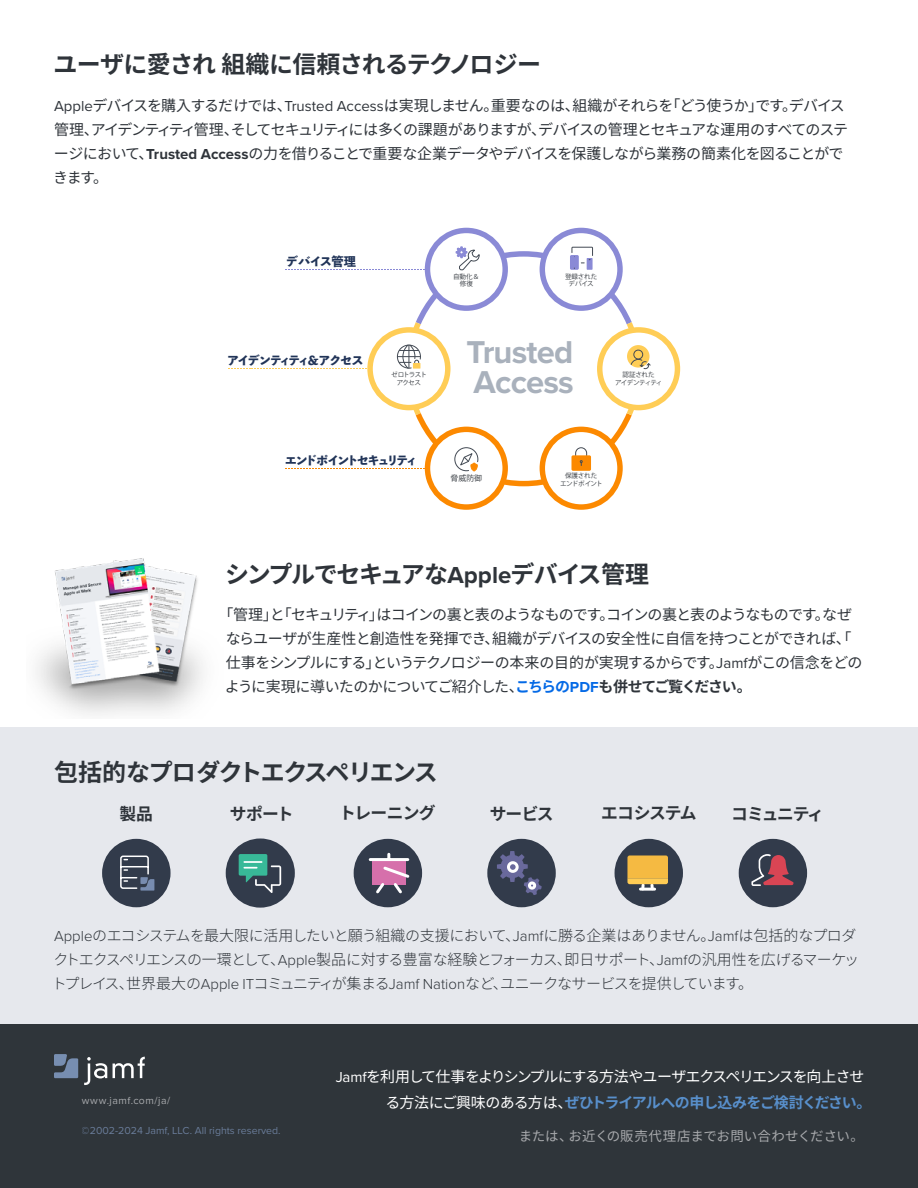
<style>
.page{position:relative;width:918px;height:1188px;background:#fff}
.page>*{position:absolute;margin:0;border:0;box-sizing:border-box;transform-origin:0 0}
.t1{font:700 32.7px/30px "Proxima Nova";letter-spacing:-.025em;color:#a9b1bc}
.t2{font:700 24px "Noto Sans CJ Kjp";letter-spacing:-.05em;color:#2f343a}
.t3{font:700 16.8px "Noto Sans CJ Kjp";letter-spacing:-.055em;color:#2f343a}
.t4{font:15px/24px "Noto Sans CJ Kjp";letter-spacing:-.06em;color:#2f343a}
.t5{font:300 15px/24px "Noto Sans CJ Kjp";letter-spacing:-.05em;color:#2f343a}
.t6{font:15px/25.5px "Noto Sans CJ Kjp";letter-spacing:-.075em;color:#fff}
.t7{font:13.5px "Noto Sans CJ Kjp";color:#a7a9ac}
.t8{font:800 12.3px "Toppan Bunkyu Midashi Gothic Std N";letter-spacing:-.14em;color:#213458}
.t9{font:800 12.3px "Toppan Bunkyu Midashi Gothic Std N";letter-spacing:-.195em;color:#213458}
.t10{font:10.5px "Proxima Nova";color:#788eb1}
.t11{font:10.5px "Proxima Nova";letter-spacing:.045em;color:#a7a9ac}
.t12{font:7.95px "Koz Go Pr 6 N";color:#2f343a}
.t13{font:6.6px/7.8px "Koz Go Pr 6 N";letter-spacing:-.05em;color:#2f343a;text-align:center}
.t14{font:6.6px/7.8px "Koz Go Pr 6 N";letter-spacing:-.105em;color:#2f343a;text-align:center}
.t15{font:6.6px/7.8px "Koz Go Pr 6 N";letter-spacing:-.02em;color:#2f343a;text-align:center}
.s1{font-family:"Proxima Nova"}
.s2{font-family:"Proxima Nova";font-weight:700}
.s3{font-weight:700;color:#056ae6}
.s4{font-family:"Proxima Nova";font-weight:700;color:#056ae6}
.s5{font-weight:700}
.s6{font-weight:700;color:#588fcb}
</style>
<div class="page">
<div style="left:0;top:727px;width:918px;height:403px;background:#e6e8ed"></div>
<div style="left:0;top:1025px;width:918px;height:163px;background:#2f353a"></div>
<svg style="left:113px;top:1057px;width:32px;height:21px"></svg>
<svg style="left:84px;top:1057px;width:23px;height:28px"></svg>
<svg style="left:54px;top:1054px;width:24px;height:24px"></svg>
<div style="left:354px;top:839px;width:68px;height:68px;background:#323b4b;border-radius:50%"></div>
<div style="left:615px;top:839px;width:68px;height:68px;background:#323b4b;border-radius:50%"></div>
<div style="left:487px;top:839px;width:69px;height:68px;background:#323b4b;border-radius:50%"></div>
<div style="left:102px;top:839px;width:69px;height:68px;background:#323b4b;border-radius:50%"></div>
<div style="left:739px;top:839px;width:68px;height:68px;background:#323b4b;border-radius:50%"></div>
<svg style="left:751px;top:854px;width:42px;height:32px"></svg>
<div style="left:226px;top:839px;width:69px;height:69px;background:#323b4b;border-radius:50%"></div>
<svg style="left:239px;top:854px;width:42px;height:39px"></svg>
<svg style="left:120px;top:855px;width:34px;height:36px"></svg>
<svg style="left:368px;top:852px;width:42px;height:42px"></svg>
<svg style="left:497px;top:851px;width:45px;height:44px"></svg>
<hr style="left:640px;top:888px;width:15px;height:3px;background:#fff">
<svg style="left:627px;top:855px;width:41px;height:34px"></svg>
<img style="left:36px;top:558px;width:167px;height:157px">
<svg style="left:428px;top:230px;width:77px;height:78px"></svg>
<div style="left:425px;top:228px;width:83px;height:83px;border:5px solid #8a8ad6;border-radius:50%"></div>
<svg style="left:542px;top:230px;width:78px;height:78px"></svg>
<div style="left:540px;top:228px;width:83px;height:83px;border:5px solid #8a8ad6;border-radius:50%"></div>
<svg style="left:428px;top:429px;width:77px;height:78px"></svg>
<div style="left:425px;top:427px;width:83px;height:83px;border:5px solid #fc8900;border-radius:50%"></div>
<svg style="left:542px;top:429px;width:78px;height:78px"></svg>
<div style="left:540px;top:427px;width:83px;height:83px;border:5px solid #fc8900;border-radius:50%"></div>
<svg style="left:600px;top:330px;width:77px;height:78px"></svg>
<div style="left:597px;top:327px;width:83px;height:83px;border:5px solid #ffcd56;border-radius:50%"></div>
<svg style="left:228px;top:246px;width:423px;height:243px"></svg>
<h2 class="t2" style="left:53px;top:51px;width:489px">ユーザに愛され 組織に信頼されるテクノロジー</h2>
<p class="t4" style="left:53px;top:93px;width:796px"><span class="s1">Apple</span>デバイスを購入するだけでは、<span class="s1">Trusted Access</span>は実現しません。重要なのは、組織がそれらを「どう使うか」です。デバイス管理、アイデンティティ管理、そしてセキュリティには多くの課題がありますが、デバイスの管理とセキュアな運用のすべてのステージにおいて、<span class="s2">Trusted Access</span>の力を借りることで重要な企業データやデバイスを保護しながら業務の簡素化を図ることができます。</p>
<p class="t8" style="left:286px;top:252px;width:72px">デバイス管理</p>
<p class="t8" style="left:227px;top:351px;width:139px">アイデンティティ＆アクセス</p>
<p class="t14" style="left:391px;top:370px;width:37px">ゼロトラストアクセス</p>
<p class="t9" style="left:285px;top:451px;width:134px">エンドポイントセキュリティ</p>
<p class="t13" style="left:453px;top:272px;width:28px">自動化＆修復</p>
<p class="t15" style="left:565px;top:272px;width:34px">登録されたデバイス</p>
<h1 class="t1" style="left:467px;top:337px;width:109px">Trusted<br>Access</h1>
<p class="t13" style="left:615px;top:371px;width:49px">認証された<br>アイデンティティ</p>
<p class="t12" style="left:451px;top:473px;width:33px">脅威防御</p>
<p class="t13" style="left:560px;top:472px;width:44px">保護された<br>エンドポイント</p>
<h2 class="t2" style="left:225px;top:561px;width:425px">シンプルでセキュアな<span class="s1">Apple</span>デバイス管理</h2>
<p class="t4" style="left:225px;top:603px;width:639px;text-indent:-6px">「管理」と「セキュリティ」はコインの裏と表のようなものです。コインの裏と表のようなものです。なぜならユーザが生産性と創造性を発揮でき、組織がデバイスの安全性に自信を持つことができれば、「仕事をシンプルにする」というテクノロジーの本来の目的が実現するからです。<span class="s1">Jamf</span>がこの信念をどのように実現に導いたのかについてご紹介した、<span class="s3">こちらの</span><span class="s4">PDF</span><span class="s5">も併せてご覧ください。</span></p>
<h2 class="t2" style="left:54px;top:758px;width:385px">包括的なプロダクトエクスペリエンス</h2>
<p class="t3" style="left:120px;top:805px;width:35px">製品</p>
<p class="t3" style="left:230px;top:805px;width:65px">サポート</p>
<p class="t3" style="left:339px;top:803px;width:98px">トレーニング</p>
<p class="t3" style="left:490px;top:805px;width:65px">サービス</p>
<p class="t3" style="left:601px;top:804px;width:97px">エコシステム</p>
<p class="t3" style="left:731px;top:805px;width:95px">コミュニティ</p>
<p class="t5" style="left:52px;top:924px;width:809px"><span class="s1">Apple</span>のエコシステムを最大限に活用したいと願う組織の支援において、<span class="s1">Jamf</span>に勝る企業はありません。<span class="s1">Jamf</span>は包括的なプロダクトエクスペリエンスの一環として、<span class="s1">Apple</span>製品に対する豊富な経験とフォーカス、即日サポート、<span class="s1">Jamf</span>の汎用性を広げるマーケットプレイス、世界最大の<span class="s1">Apple IT</span>コミュニティが集まる<span class="s1">Jamf Nation</span>など、ユニークなサービスを提供しています。</p>
<p class="t11" style="left:82px;top:1093px;width:90px">www.jamf.com/ja/</p>
<p class="t10" style="left:82px;top:1123px;width:200px">©2002-2024 Jamf, LLC. All rights reserved.</p>
<p class="t6" style="left:385px;top:1064px;width:488px;text-indent:-50px"><span class="s1">Jamf</span>を利用して仕事をよりシンプルにする方法やユーザエクスペリエンスを向上させる方法にご興味のある方は、<span class="s6">ぜひトライアルへの申し込みをご検討ください。</span></p>
<p class="t7" style="left:519px;top:1129px;width:347px">または、お近くの販売代理店までお問い合わせください。</p>
</div>
